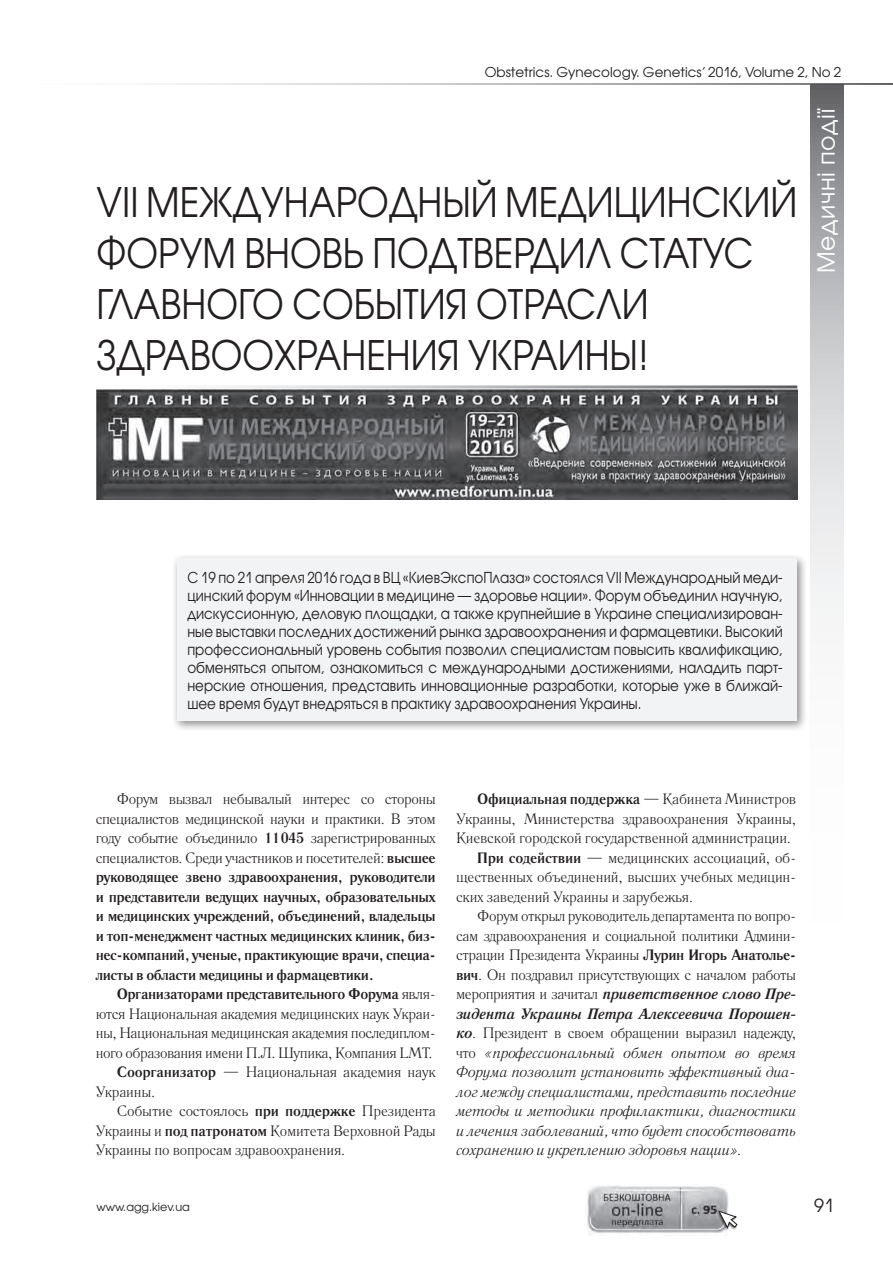
<style>
.page{position:relative;width:893px;height:1263px;background:#fff}
.page>*{position:absolute;margin:0;border:0;box-sizing:border-box;transform-origin:0 0}
.t1{font:40.5px/51px "Avant Garde Gothic C";color:#231f20;scale:.9 1}
.t2{font:23.55px "Avant Garde Gothic C";letter-spacing:.03em;color:#fff}
.t3{font:18px "Avant Garde Gothic C";color:#231f20}
.t4{font:15px "Literaturnaya C";letter-spacing:-.03em;color:#231f20}
.t5{font:15px/18px "Avant Garde Gothic C";color:#231f20;text-align:justify;scale:.9 1}
.t6{font:700 15px/19.5px "Literaturnaya C";letter-spacing:-.03em;color:#231f20;text-align:justify}
.t7{font:italic 15px "Literaturnaya C";letter-spacing:-.03em;color:#231f20}
.t8{font:italic 700 15px "Literaturnaya C";letter-spacing:-.03em;color:#231f20}
.t9{font:13.5px "Avant Garde Gothic C";color:#231f20}
.t10{font:11.25px "Avant Garde Gothic C";color:#231f20}
.s1{font-weight:400}
.s2{font-weight:700}
.s3{font-weight:400;font-style:normal}
.s4{font-weight:700;font-style:italic}
.s5{font-style:normal}
</style>
<div class="page">
<svg style="left:811px;top:85px;width:32px;height:532px;background:#c0c1c3"></svg>
<img style="left:585px;top:1185px;width:144px;height:50px">
<div style="left:716px;top:1210px;width:22px;height:20px;background:#231f20;opacity:.75"></div>
<svg style="left:718px;top:1210px;width:19px;height:18px"></svg>
<div style="left:172px;top:553px;width:635px;height:179px;background:#231f20;opacity:.5"></div>
<div style="left:177px;top:558px;width:619px;height:163px;background:#f2f3f4"></div>
<img style="left:97px;top:389px;width:701px;height:110px">
<p class="t9" style="left:485px;top:64px;width:358px">Obstetrics. Gynecology. Genetics’2016, Volume 2, No 2</p>
<h1 class="t1" style="left:97px;top:177px;width:780px">VII МЕЖДУНАРОДНЫЙ МЕДИЦИНСКИЙ<br>ФОРУМ ВНОВЬ ПОДТВЕРДИЛ СТАТУС<br>ГЛАВНОГО СОБЫТИЯ ОТРАСЛИ<br>ЗДРАВООХРАНЕНИЯ УКРАИНЫ!</h1>
<h2 class="t2" style="left:812px;top:273px;width:167px;rotate:-90deg">Медичні події</h2>
<p class="t5" style="left:187px;top:569px;width:663px">С 19 по 21 апреля 2016 года в ВЦ «КиевЭкспоПлаза» состоялся VII Международный меди&shy;цинский форум «Инновации в медицине — здоровье нации». Форум объединил научную, дискуссионную, деловую площадки, а также крупнейшие в Украине специализирован&shy;ные выставки последних достижений рынка здравоохранения и фармацевтики. Высокий профессиональный уровень события позволил специалистам повысить квалификацию, обменяться опытом, ознакомиться с международными достижениями, наладить парт&shy;нерские отношения, представить инновационные разработки, которые уже в ближай&shy;шее время будут внедряться в практику здравоохранения Украины.</p>
<p class="t6" style="left:96px;top:789px;width:342px;text-indent:21px"><span class="s1">Форум вызвал небывалый интерес со стороны специалистов медицинской науки и практики. В этом году событие объединило</span> 11045 <span class="s1">зарегистрированных специалистов. Среди участников и посетителей:</span> высшее руководящее звено здравоохранения, руководители и представители ведущих научных, образовательных и медицинских учреждений, объединений, владельцы и топ-менеджмент частных медицинских клиник, биз&shy;нес-компаний, ученые, практикующие врачи, специа&shy;листы в области медицины и фармацевтики.</p>
<p class="t6" style="left:117px;top:984px;width:320px">Организаторами представительного Форума <span class="s1">явля-</span></p>
<p class="t4" style="left:96px;top:1005px;width:342px">ются Национальная академия медицинских наук Украи-</p>
<p class="t4" style="left:96px;top:1024px;width:342px">ны, Национальная медицинская академия последиплом-</p>
<p class="t4" style="left:96px;top:1044px;width:338px">ного образования имени П.Л. Шупика, Компания LMT.</p>
<p class="t4" style="left:117px;top:1063px;width:320px"><span class="s2">Соорганизатор</span> — Национальная академия наук</p>
<p class="t4" style="left:96px;top:1083px;width:61px">Украины.</p>
<p class="t4" style="left:117px;top:1102px;width:320px">Событие состоялось <span class="s2">при поддержке</span> Президента</p>
<p class="t4" style="left:96px;top:1122px;width:342px">Украины и <span class="s2">под патронатом</span> Комитета Верховной Рады</p>
<p class="t4" style="left:96px;top:1141px;width:251px">Украины по вопросам здравоохранения.</p>
<p class="t10" style="left:97px;top:1200px;width:95px">www.agg.kiev.ua</p>
<p class="t6" style="left:477px;top:789px;width:320px">Официальная поддержка <span class="s1">— Кабинета Министров</span></p>
<p class="t4" style="left:456px;top:810px;width:342px">Украины, Министерства здравоохранения Украины,</p>
<p class="t4" style="left:456px;top:829px;width:336px">Киевской городской государственной администрации.</p>
<p class="t4" style="left:477px;top:849px;width:320px"><span class="s2">При содействии</span> — медицинских ассоциаций, об-</p>
<p class="t4" style="left:456px;top:868px;width:342px">щественных объединений, высших учебных медицин-</p>
<p class="t4" style="left:456px;top:888px;width:238px">ских заведений Украины и зарубежья.</p>
<p class="t4" style="left:477px;top:907px;width:320px">Форум открыл руководитель департамента по вопро-</p>
<p class="t4" style="left:456px;top:927px;width:342px">сам здравоохранения и социальной политики Админи-</p>
<p class="t4" style="left:456px;top:946px;width:342px">страции Президента Украины <span class="s2">Лурин Игорь Анатолье-</span></p>
<p class="t4" style="left:456px;top:966px;width:342px"><span class="s2">вич</span>. Он поздравил присутствующих с началом работы</p>
<p class="t8" style="left:456px;top:985px;width:342px"><span class="s3">мероприятия и зачитал</span> приветственное слово Пре-</p>
<p class="t8" style="left:456px;top:1005px;width:342px">зидента Украины Петра Алексеевича Порошен-</p>
<p class="t4" style="left:456px;top:1024px;width:342px"><span class="s4">ко</span>. Президент в своем обращении выразил надежду,</p>
<p class="t7" style="left:456px;top:1044px;width:342px"><span class="s5">что</span> «профессиональный обмен опытом во время</p>
<p class="t7" style="left:456px;top:1064px;width:342px">Форума позволит установить эффективный диа-</p>
<p class="t7" style="left:456px;top:1083px;width:342px">лог между специалистами, представить последние</p>
<p class="t7" style="left:456px;top:1103px;width:342px">методы и методики профилактики, диагностики</p>
<p class="t7" style="left:456px;top:1122px;width:342px">и лечения заболеваний, что будет способствовать</p>
<p class="t7" style="left:456px;top:1142px;width:287px">сохранению и укреплению здоровья нации»<span class="s5">.</span></p>
<p class="t3" style="left:814px;top:1195px;width:21px">91</p>
</div>
